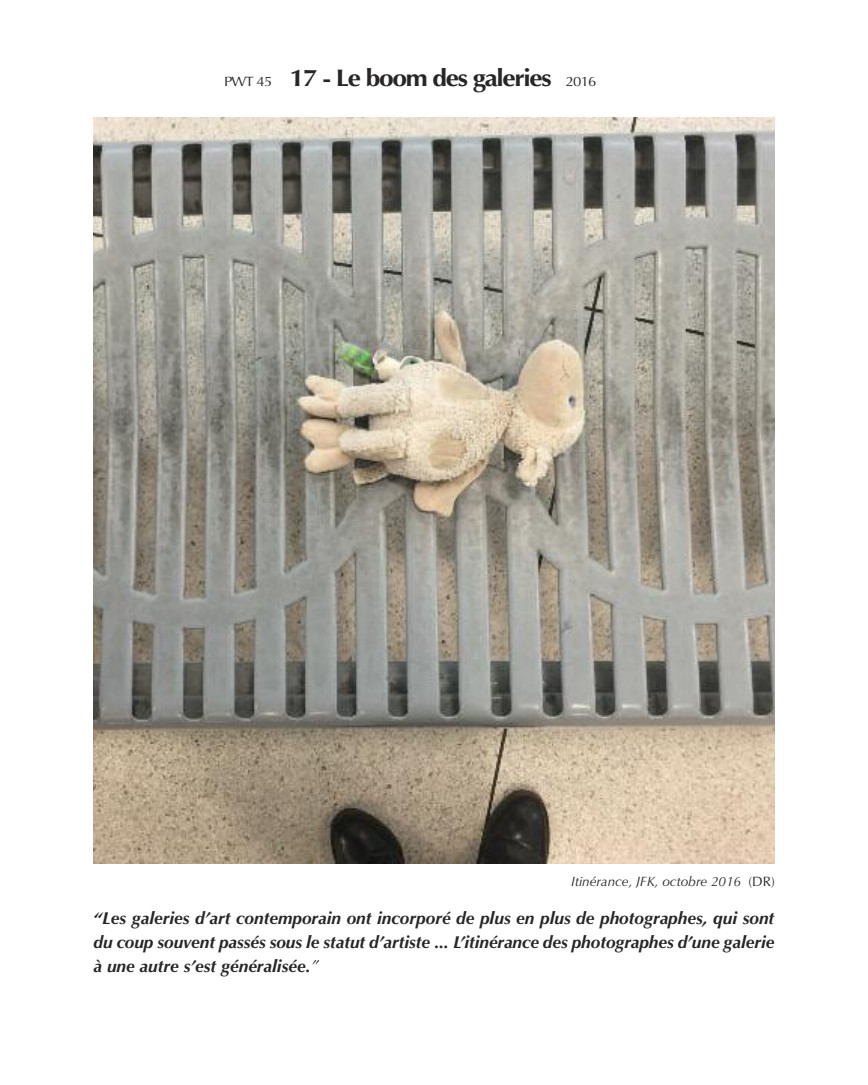
<style>
.page{position:relative;width:868px;height:1085px;background:#fff}
.page>*{position:absolute;margin:0;border:0;box-sizing:border-box;transform-origin:0 0}
.t1{font:700 24px "Optima";letter-spacing:-.05em;color:#272526;scale:1.1 1}
.t2{font:italic 700 17.25px/24.5px "Optima";letter-spacing:-.005em;color:#272526;text-align:justify}
.t3{font:italic 13.5px "Optima";color:#272526}
.s1{font-weight:400;font-size:13.5px}
.s2{font-style:normal}
.s3{font-weight:400}
</style>
<div class="page">
<img style="left:94px;top:118px;width:680px;height:745px">
<h1 class="t1" style="left:224px;top:64px;width:340px"><span class="s1">PWT 45</span> 17 - Le boom des galeries <span class="s1">2016</span></h1>
<p class="t3" style="left:571px;top:873px;width:205px">Itinérance, JFK, octobre 2016 <span class="s2">(DR)</span></p>
<p class="t2" style="left:94px;top:905px;width:682px">“Les galeries d’art contemporain ont incorporé de plus en plus de photographes, qui sont du coup souvent passés sous le statut d’artiste <span class="s2">...</span> L’itinérance des photographes d’une galerie à une autre s’est généralisée.<span class="s3">”</span></p>
</div>
